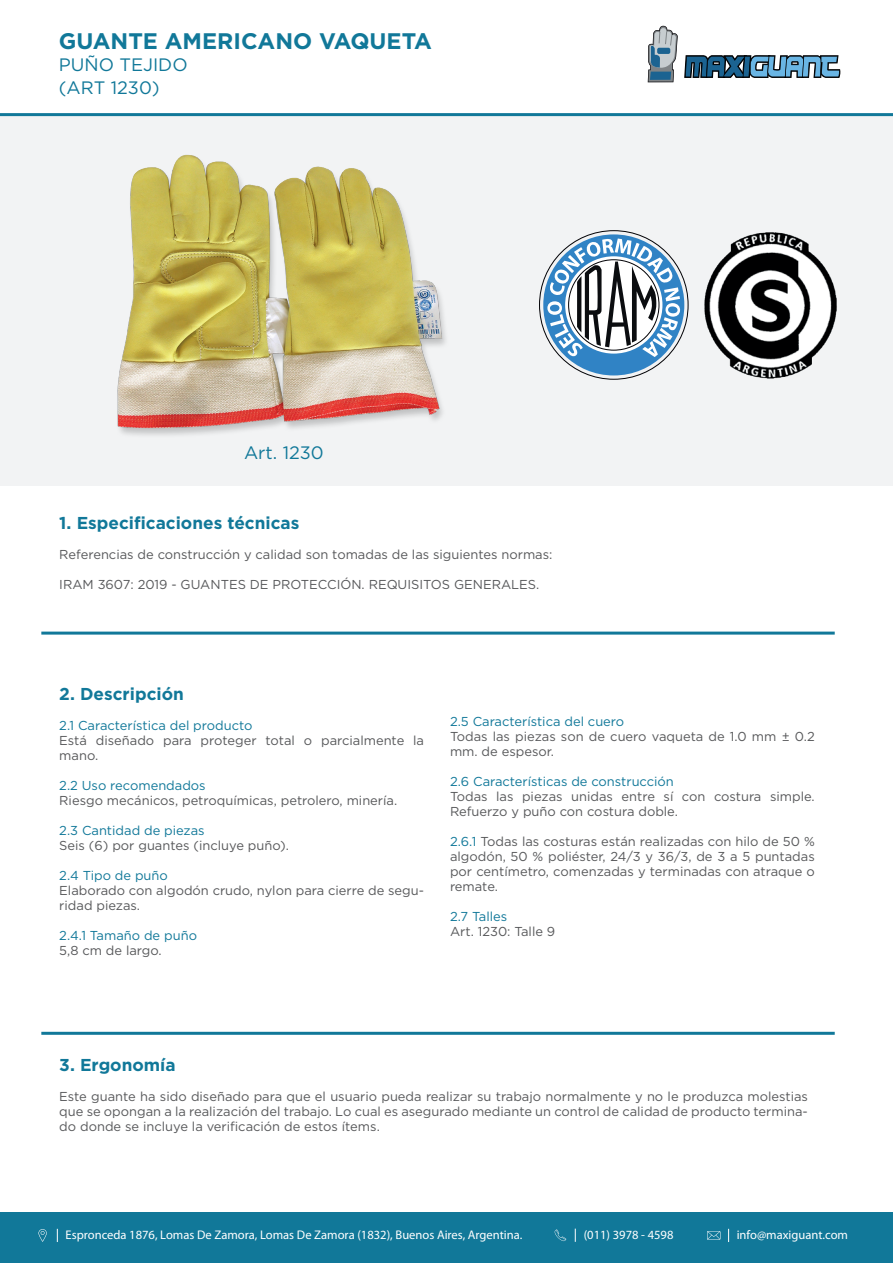
<style>
.page{position:relative;width:893px;height:1263px;background:#fff}
.page>*{position:absolute;margin:0;border:0;box-sizing:border-box;transform-origin:0 0}
.t1{font:700 22.5px "Gotham";color:#117899}
.t2{font:18px/22.5px "Gotham";color:#117899}
.t3{font:700 17.25px "Gotham";color:#117899}
.t4{font:12.9px/15px "Gotham";color:#57585a}
.t5{font:12.9px "Gotham";color:#117899}
.t6{font:12.6px "Myriad Pro";color:#fff}
.s1{color:#117899}
</style>
<div class="page">
<div style="left:0;top:116px;width:893px;height:370px;background:#f2f3f4"></div>
<div style="left:0;top:1212px;width:893px;height:51px;background:#117899"></div>
<hr style="left:41px;top:632px;width:794px;height:3px;background:#117899">
<hr style="left:0;top:113px;width:893px;height:3px;background:#117899">
<hr style="left:41px;top:1032px;width:794px;height:3px;background:#117899">
<svg style="left:554px;top:1229px;width:12px;height:12px"></svg>
<svg style="left:575px;top:1228px;width:1px;height:14px"></svg>
<svg style="left:707px;top:1231px;width:13px;height:9px"></svg>
<svg style="left:728px;top:1229px;width:1px;height:13px"></svg>
<svg style="left:38px;top:1229px;width:9px;height:13px"></svg>
<svg style="left:57px;top:1229px;width:1px;height:13px"></svg>
<svg style="left:684px;top:55px;width:156px;height:23px;background:#4b7590"></svg>
<svg style="left:648px;top:26px;width:30px;height:56px"></svg>
<img style="left:117px;top:154px;width:329px;height:281px">
<div style="left:543px;top:234px;width:141px;height:141px;background:#3083c5;border-radius:50%"></div>
<svg style="left:547px;top:238px;width:133px;height:119px"></svg>
<img style="left:704px;top:232px;width:133px;height:147px">
<h1 class="t1" style="left:59px;top:26px;width:375px">GUANTE AMERICANO VAQUETA</h1>
<h2 class="t2" style="left:59px;top:53px;width:130px">PUÑO TEJIDO (ART 1230)</h2>
<h2 class="t2" style="left:244px;top:441px;width:81px">Art. 1230</h2>
<h3 class="t3" style="left:59px;top:511px;width:242px">1. Especificaciones técnicas</h3>
<p class="t4" style="left:59px;top:546px;width:495px">Referencias de construcción y calidad son tomadas de las siguientes normas:</p>
<p class="t4" style="left:59px;top:576px;width:481px">IRAM 3607: 2019 - GUANTES DE PROTECCIÓN. REQUISITOS GENERALES.</p>
<h3 class="t3" style="left:59px;top:682px;width:126px">2. Descripción</h3>
<p class="t5" style="left:59px;top:717px;width:195px">2.1 Característica del producto</p>
<p class="t4" style="left:59px;top:732px;width:366px">Está diseñado para proteger total o parcialmente la mano.</p>
<p class="t5" style="left:59px;top:777px;width:148px">2.2 Uso recomendados</p>
<p class="t4" style="left:59px;top:792px;width:339px">Riesgo mecánicos, petroquímicas, petrolero, minería.</p>
<p class="t5" style="left:59px;top:822px;width:147px">2.3 Cantidad de piezas</p>
<p class="t4" style="left:59px;top:837px;width:231px">Seis (6) por guantes (incluye puño).</p>
<p class="t5" style="left:59px;top:867px;width:110px">2.4 Tipo de puño</p>
<p class="t4" style="left:59px;top:882px;width:366px">Elaborado con algodón crudo, nylon para cierre de segu&shy;ridad piezas.</p>
<p class="t5" style="left:59px;top:927px;width:139px">2.4.1 Tamaño de puño</p>
<p class="t4" style="left:59px;top:942px;width:104px">5,8 cm de largo.</p>
<p class="t5" style="left:450px;top:713px;width:176px">2.5 Característica del cuero</p>
<p class="t4" style="left:450px;top:729px;width:366px">Todas las piezas son de cuero vaqueta de 1.0 mm ± 0.2 mm. de espesor.</p>
<p class="t5" style="left:450px;top:773px;width:225px">2.6 Características de construcción</p>
<p class="t4" style="left:450px;top:789px;width:366px">Todas las piezas unidas entre sí con costura simple.<br>Refuerzo y puño con costura doble.</p>
<p class="t4" style="left:450px;top:834px;width:366px;text-align:justify"><span class="s1">2.6.1</span> Todas las costuras están realizadas con hilo de 50 % algodón, 50 % poliéster, 24/3 y 36/3, de 3 a 5 puntadas por centímetro, comenzadas y terminadas con atraque o remate.</p>
<p class="t5" style="left:450px;top:908px;width:59px">2.7 Talles</p>
<p class="t4" style="left:450px;top:924px;width:107px">Art. 1230: Talle 9</p>
<h3 class="t3" style="left:59px;top:1053px;width:118px">3. Ergonomía</h3>
<p class="t4" style="left:59px;top:1088px;width:750px;text-align:justify">Este guante ha sido diseñado para que el usuario pueda realizar su trabajo normalmente y no le produzca molestias que se opongan a la realización del trabajo. Lo cual es asegurado mediante un control de calidad de producto termina&shy;do donde se incluye la verificación de estos ítems.</p>
<p class="t6" style="left:66px;top:1227px;width:458px">Espronceda 1876, Lomas De Zamora, Lomas De Zamora (1832), Buenos Aires, Argentina.</p>
<p class="t6" style="left:584px;top:1227px;width:91px">(011) 3978 - 4598</p>
<p class="t6" style="left:737px;top:1227px;width:113px">info@maxiguant.com</p>
</div>
